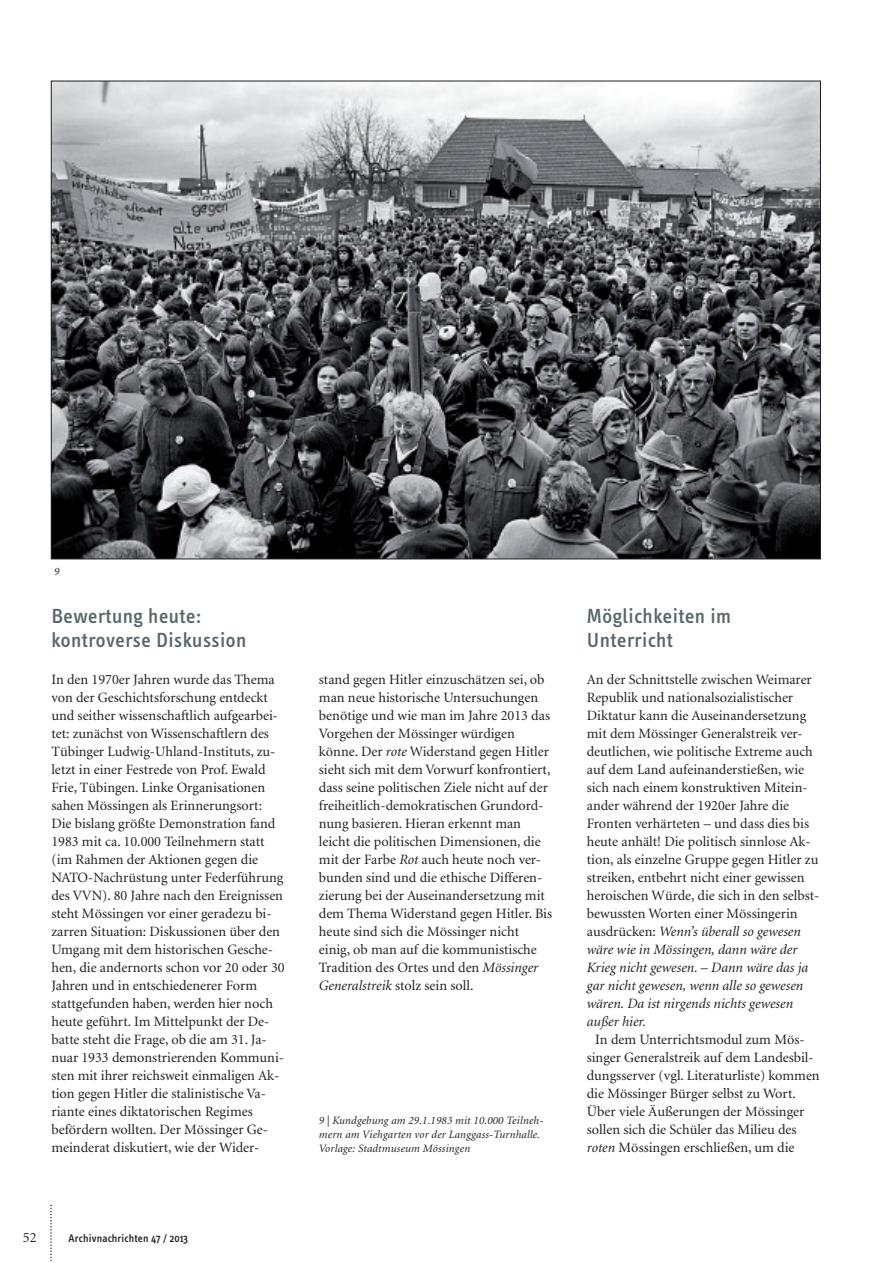
<style>
.page{position:relative;width:893px;height:1263px;background:#fff}
.page>*{position:absolute;margin:0;border:0;box-sizing:border-box;transform-origin:0 0}
.t1{font:500 21px/24px "Info Text";letter-spacing:.025em;color:#5a676e}
.t2{font:14.25px/18px "Minion";color:#231f20}
.t3{font:italic 11.25px/14.2px "Minion";letter-spacing:.015em;color:#231f20}
.t4{font:500 11.25px "Info Text";letter-spacing:.015em;color:#231f20}
.s1{font-style:italic}
</style>
<div class="page">
<svg style="left:50px;top:1205px;width:2px;height:58px"></svg>
<img style="left:53px;top:83px;width:766px;height:474px">
<p class="t3" style="left:54px;top:565px;width:7px">9</p>
<h1 class="t1" style="left:51px;top:606px;width:196px">Bewertung heute: kontroverse Diskussion</h1>
<p class="t2" style="left:51px;top:672px;width:235px">In den 1970er Jahren wurde das Thema von der Geschichtsforschung entdeckt und seither wissenschaftlich aufgearbei&shy;tet: zunächst von Wissenschaftlern des Tübinger Ludwig-Uhland-Instituts, zu&shy;letzt in einer Festrede von Prof. Ewald Frie, Tübingen. Linke Organisationen sahen Mössingen als Erinnerungsort:<br>Die bislang größte Demonstration fand 1983 mit ca. 10.000 Teilnehmern statt (im Rahmen der Aktionen gegen die NATO-Nachrüstung unter Federführung des VVN). 80 Jahre nach den Ereignissen steht Mössingen vor einer geradezu bi&shy;zarren Situation: Diskussionen über den Umgang mit dem historischen Gesche&shy;hen, die andernorts schon vor 20 oder 30<br>Jahren und in entschiedenerer Form stattgefunden haben, werden hier noch heute geführt. Im Mittelpunkt der De&shy;batte steht die Frage, ob die am 31. Ja&shy;nuar 1933 demonstrierenden Kommuni&shy;sten mit ihrer reichsweit einmaligen Ak&shy;tion gegen Hitler die stalinistische Va&shy;riante eines diktatorischen Regimes befördern wollten. Der Mössinger Ge&shy;meinderat diskutiert, wie der Wider-</p>
<p class="t2" style="left:23px;top:1230px;width:15px">52</p>
<p class="t4" style="left:69px;top:1234px;width:121px">Archivnachrichten 47 / 2013</p>
<p class="t2" style="left:319px;top:672px;width:235px">stand gegen Hitler einzuschätzen sei, ob man neue historische Untersuchungen benötige und wie man im Jahre 2013 das Vorgehen der Mössinger würdigen könne. Der <span class="s1">rote</span> Widerstand gegen Hitler sieht sich mit dem Vorwurf konfrontiert, dass seine politischen Ziele nicht auf der freiheitlich-demokratischen Grundord&shy;nung basieren. Hieran erkennt man leicht die politischen Dimensionen, die mit der Farbe <span class="s1">Rot</span> auch heute noch ver&shy;bunden sind und die ethische Differen&shy;zierung bei der Auseinandersetzung mit dem Thema Widerstand gegen Hitler. Bis heute sind sich die Mössinger nicht einig, ob man auf die kommunistische Tradition des Ortes und den <span class="s1">Mössinger Generalstreik</span> stolz sein soll.</p>
<p class="t3" style="left:319px;top:1114px;width:226px">9 | Kundgebung am 29.1.1983 mit 10.000 Teilneh&shy;mern am Viehgarten vor der Langgass-Turnhalle.<br>Vorlage: Stadtmuseum Mössingen</p>
<h1 class="t1" style="left:587px;top:606px;width:146px">Möglichkeiten im<br>Unterricht</h1>
<p class="t2" style="left:587px;top:672px;width:234px">An der Schnittstelle zwischen Weimarer Republik und nationalsozialistischer Diktatur kann die Auseinandersetzung mit dem Mössinger Generalstreik ver&shy;deutlichen, wie politische Extreme auch auf dem Land aufeinanderstießen, wie sich nach einem konstruktiven Mitein&shy;ander während der 1920er Jahre die Fronten verhärteten – und dass dies bis heute anhält! Die politisch sinnlose Ak&shy;tion, als einzelne Gruppe gegen Hitler zu streiken, entbehrt nicht einer gewissen heroischen Würde, die sich in den selbst&shy;bewussten Worten einer Mössingerin ausdrücken: <span class="s1">Wenn’s überall so gewesen wäre wie in Mössingen, dann wäre der Krieg nicht gewesen. – Dann wäre das ja gar nicht gewesen, wenn alle so gewesen wären. Da ist nirgends nichts gewesen außer hier.</span></p>
<p class="t2" style="left:587px;top:1032px;width:234px;text-indent:9px">In dem Unterrichtsmodul zum Mös&shy;singer Generalstreik auf dem Landesbil&shy;dungsserver (vgl. Literaturliste) kommen die Mössinger Bürger selbst zu Wort.<br>Über viele Äußerungen der Mössinger sollen sich die Schüler das Milieu des <span class="s1">roten</span> Mössingen erschließen, um die</p>
</div>
